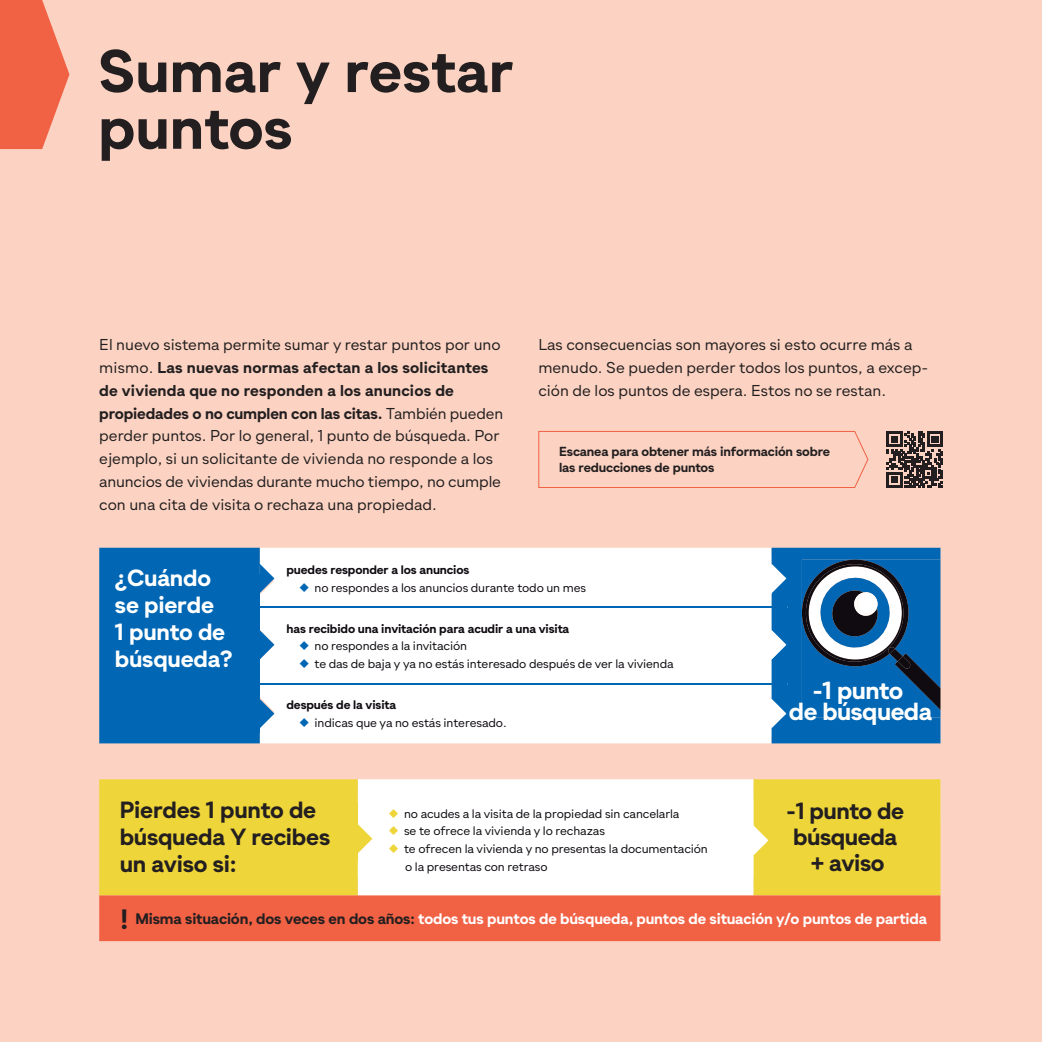
<style>
.page{position:relative;width:1042px;height:1042px;background:#fcd3c2}
.page>*{position:absolute;margin:0;border:0;box-sizing:border-box;transform-origin:0 0}
.t1{font:700 60.2px/56.7px "Gramatika";color:#231f20}
.t2{font:700 24.68px/21.2px "Gramatika";letter-spacing:-.02em;color:#fff;text-align:center}
.t3{font:700 23.45px/26.9px "Gramatika";letter-spacing:-.01em;color:#231f20}
.t4{font:700 23.45px/26.9px "Gramatika";letter-spacing:-.01em;color:#fff}
.t5{font:15.75px/22.8px "Gramatika";color:#231f20}
.t6{font:700 15.22px "Gramatika";letter-spacing:-.01em;color:#fff}
.t7{font:700 13.12px/15.8px "Gramatika";letter-spacing:-.01em;color:#231f20}
.t8{font:12.25px/17.7px "Gramatika";letter-spacing:-.01em;color:#0f0b11}
.t9{font:700 12.25px "Gramatika";letter-spacing:-.01em;color:#0f0b11}
.s1{font-weight:700}
.s2{font-size:28px;color:#231f20}
.s3{color:#231f20}
</style>
<div class="page">
<svg style="left:0;top:0;width:69px;height:149px"></svg>
<svg style="left:538px;top:431px;width:331px;height:57px"></svg>
<svg style="left:886px;top:431px;width:57px;height:57px"></svg>
<svg style="left:99px;top:548px;width:841px;height:195px;background:#9ec1dc"></svg>
<svg style="left:99px;top:779px;width:841px;height:162px;background:#f4c27f"></svg>
<h1 class="t1" style="left:98px;top:44px;width:417px">Sumar y restar puntos</h1>
<p class="t5" style="left:99px;top:334px;width:405px">El nuevo sistema permite sumar y restar puntos por uno mismo. <span class="s1">Las nuevas normas afectan a los solicitantes de vivienda que no responden a los anuncios de propiedades o no cumplen con las citas.</span> También pueden perder puntos. Por lo general, 1 punto de búsqueda. Por ejemplo, si un solicitante de vivienda no responde a los anuncios de viviendas durante mucho tiempo, no cumple con una cita de visita o rechaza una propiedad.</p>
<p class="t5" style="left:538px;top:334px;width:391px">Las consecuencias son mayores si esto ocurre más a menudo. Se pueden perder todos los puntos, a excep&shy;ción de los puntos de espera. Estos no se restan.</p>
<p class="t7" style="left:559px;top:444px;width:272px">Escanea para obtener más información sobre las reducciones de puntos</p>
<h3 class="t4" style="left:115px;top:565px;width:119px">¿Cuándo se pierde<br>1 punto de búsqueda?</h3>
<p class="t9" style="left:286px;top:561px;width:184px">puedes responder a los anuncios</p>
<p class="t8" style="left:314px;top:579px;width:273px">no respondes a los anuncios durante todo un mes</p>
<p class="t9" style="left:286px;top:619px;width:284px">has recibido una invitación para acudir a una visita</p>
<p class="t8" style="left:314px;top:637px;width:361px">no respondes a la invitación<br>te das de baja y ya no estás interesado después de ver la vivienda</p>
<p class="t9" style="left:286px;top:696px;width:111px">después de la visita</p>
<p class="t8" style="left:314px;top:714px;width:194px">indicas que ya no estás interesado.</p>
<h2 class="t2" style="left:789px;top:680px;width:145px">-1 punto<br>de búsqueda</h2>
<h3 class="t3" style="left:120px;top:797px;width:212px">Pierdes 1 punto de búsqueda Y recibes un aviso si:</h3>
<h3 class="t3" style="left:786px;top:798px;width:119px;line-height:26.1px;text-align:center">-1 punto de búsqueda + aviso</h3>
<p class="t6" style="left:120px;top:907px;width:808px"><span class="s2">!</span> <span class="s3">Misma situación, dos veces en dos años:</span> todos tus puntos de búsqueda, puntos de situación y/o puntos de partida</p>
<p class="t8" style="left:404px;top:805px;width:305px">no acudes a la visita de la propiedad sin cancelarla<br>se te ofrece la vivienda y lo rechazas<br>te ofrecen la vivienda y no presentas la documentación o la presentas con retraso</p>
</div>
